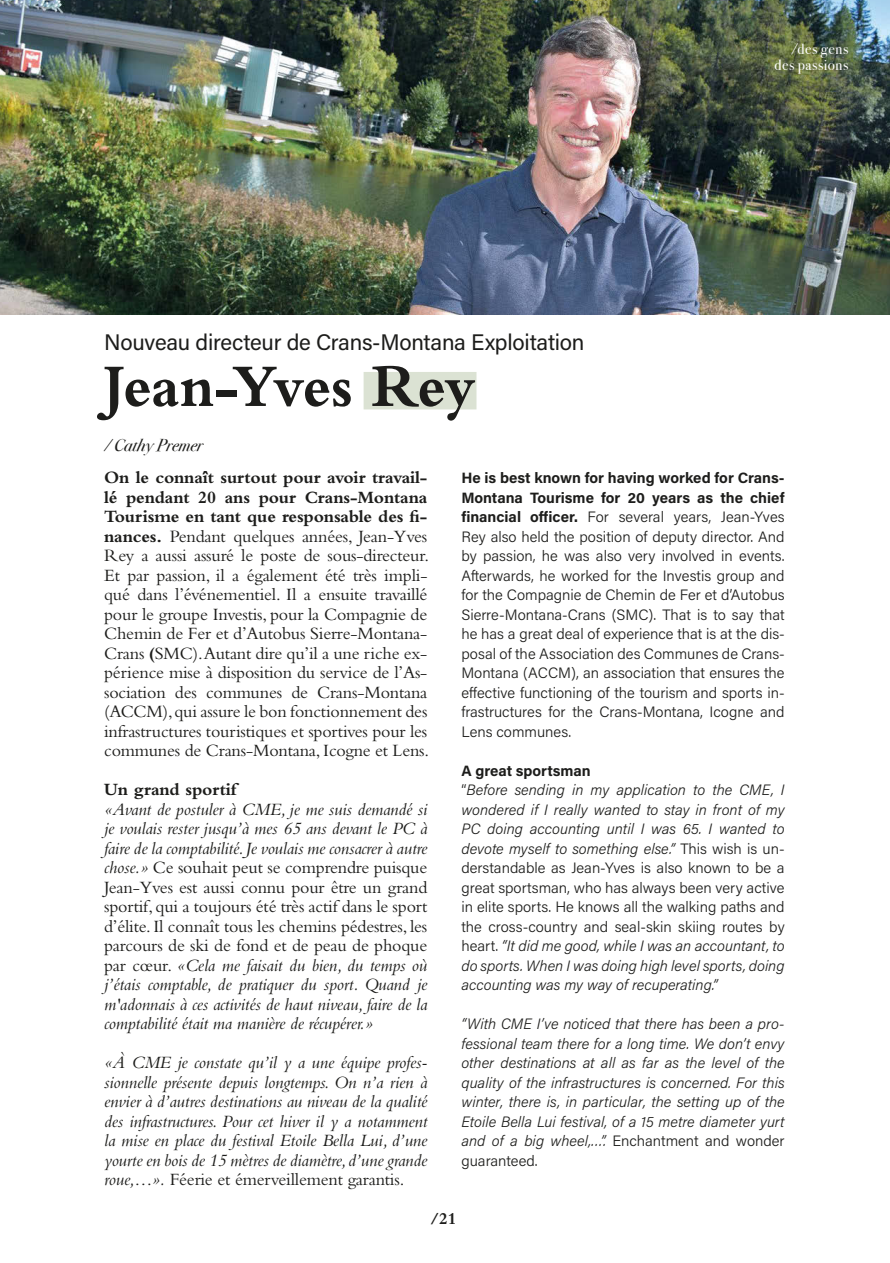
<style>
.page{position:relative;width:890px;height:1263px;background:#fff}
.page>*{position:absolute;margin:0;border:0;box-sizing:border-box;transform-origin:0 0}
.t1{font:700 63px "Bembo Std";letter-spacing:-.015em;color:#1d1d1b;scale:.95 1}
.t2{font:22.5px "Acumin Pro";letter-spacing:-.01em;color:#1d1d1b}
.t3{font:italic 18px/19.5px "Bembo Std";letter-spacing:-.01em;color:#1d1d1b;text-align:justify}
.t4{font:18px/19.5px "Bembo Std";letter-spacing:-.01em;color:#1d1d1b;text-align:justify}
.t5{font:700 18px "Bembo Std";letter-spacing:-.01em;color:#1d1d1b}
.t6{font:italic 17.25px "Bodoni Svty Two ITCTT";letter-spacing:-.005em;color:#1d1d1b}
.t7{font:700 17.25px "Bembo Std";color:#1d1d1b}
.t8{font:italic 300 15px/19.5px "Acumin Pro";color:#1d1d1b}
.t9{font:300 15px/19.5px "Acumin Pro";color:#1d1d1b;text-align:justify}
.t10{font:15px/15.8px "Bodoni Svty Two ITCTT";letter-spacing:.025em;color:#fff;text-align:right}
.s1{font-weight:700}
.s2{font-style:normal}
.s3{font-weight:700;font-style:normal}
</style>
<div class="page">
<img style="left:0;top:0;width:890px;height:314px">
<div style="left:364px;top:372px;width:112px;height:37px;background:#dbe2d3"></div>
<p class="t10" style="left:774px;top:40px;width:75px">/des gens des passions</p>
<p class="t2" style="left:104px;top:327px;width:482px">Nouveau directeur de Crans-Montana Exploitation</p>
<h1 class="t1" style="left:104px;top:351px;width:393px">Jean-Yves Rey</h1>
<p class="t6" style="left:104px;top:430px;width:100px">/ Cathy Premer</p>
<p class="t4" style="left:104px;top:468px;width:326px"><span class="s1">On le connaît surtout pour avoir travail&shy;lé pendant 20 ans pour Crans-Montana Tourisme en tant que responsable des fi&shy;nances.</span> Pendant quelques années, Jean-Yves Rey a aussi assuré le poste de sous-directeur.<br>Et par passion, il a également été très impli&shy;qué dans l’événementiel. Il a ensuite travaillé pour le groupe Investis, pour la Compagnie de Chemin de Fer et d’Autobus Sierre-Montana-Crans <span class="s1">(</span>SMC).Autant dire qu’il a une riche ex&shy;périence mise à disposition du service de l’As&shy;sociation des communes de Crans-Montana (ACCM), qui assure le bon fonctionnement des infrastructures touristiques et sportives pour les communes de Crans-Montana, Icogne et Lens.</p>
<p class="t5" style="left:104px;top:780px;width:134px">Un grand sportif</p>
<p class="t3" style="left:104px;top:799px;width:325px">«Avant de postuler à CME, je me suis demandé si je voulais rester jusqu’à mes 65 ans devant le PC à faire de la comptabilité. Je voulais me consacrer à autre chose.» <span class="s2">Ce souhait peut se comprendre puisque Jean-Yves est aussi connu pour être un grand sportif, qui a toujours été très actif dans le sport d’élite. Il connaît tous les chemins pédestres, les parcours de ski de fond et de peau de phoque par cœur.</span> «Cela me faisait du bien, du temps où j’étais comptable, de pratiquer du sport. Quand je m'adonnais à ces activités de haut niveau, faire de la comptabilité était ma manière de récupérer.»</p>
<p class="t3" style="left:104px;top:1052px;width:325px">«À CME je constate qu’il y a une équipe profes&shy;sionnelle présente depuis longtemps. On n’a rien à envier à d’autres destinations au niveau de la qualité des infrastructures. Pour cet hiver il y a notamment la mise en place du festival Etoile Bella Lui, d’une yourte en bois de 15 mètres de diamètre, d’une grande roue,…». <span class="s2">Féerie et émerveillement garantis.</span></p>
<p class="t9" style="left:461px;top:468px;width:325px"><span class="s1">He is best known for having worked for Crans-Montana Tourisme for 20 years as the chief financial officer.</span> For several years, Jean-Yves Rey also held the position of deputy director. And by passion, he was also very involved in events.<br>Afterwards, he worked for the Investis group and for the Compagnie de Chemin de Fer et d’Autobus Sierre-Montana-Crans (SMC). That is to say that he has a great deal of experience that is at the dis&shy;posal of the Association des Communes de Crans-Montana (ACCM), an association that ensures the effective functioning of the tourism and sports in&shy;frastructures for the Crans-Montana, Icogne and Lens communes.</p>
<p class="t8" style="left:461px;top:760px;width:325px"><span class="s3">A great sportsman<br></span><span class="s2">“</span>Before sending in my application to the CME, I wondered if I really wanted to stay in front of my PC doing accounting until I was 65. I wanted to devote myself to something else.” <span class="s2">This wish is un&shy;derstandable as Jean-Yves is also known to be a great sportsman, who has always been very active in elite sports. He knows all the walking paths and the cross-country and seal-skin skiing routes by heart.</span> “It did me good, while I was an accountant, to do sports. When I was doing high level sports, doing accounting was my way of recuperating.”</p>
<p class="t8" style="left:461px;top:1014px;width:325px;text-align:justify">“With CME I’ve noticed that there has been a pro&shy;fessional team there for a long time. We don’t envy other destinations at all as far as the level of the quality of the infrastructures is concerned. For this winter, there is, in particular, the setting up of the Etoile Bella Lui festival, of a 15 metre diameter yurt and of a big wheel,…”. <span class="s2">Enchantment and wonder guaranteed.</span></p>
<p class="t7" style="left:430px;top:1209px;width:28px">/21</p>
</div>
